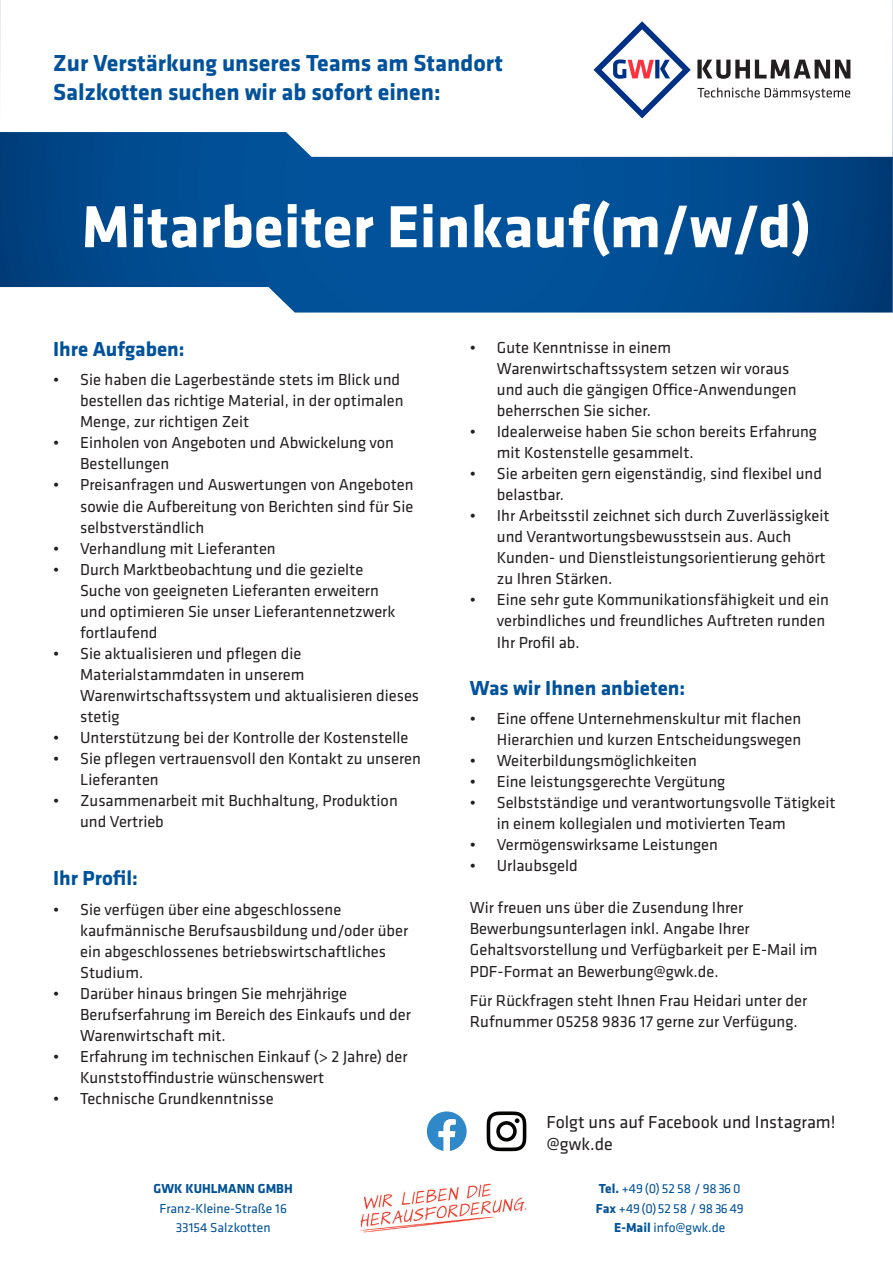
<style>
.page{position:relative;width:893px;height:1263px;background:#fff}
.page>*{position:absolute;margin:0;border:0;box-sizing:border-box;transform-origin:0 0}
.t1{font:700 61.5px "Klavika";color:#fff}
.t2{font:700 24px/28.8px "Klavika";color:#01529a}
.t3{font:700 21px "Klavika";color:#01529a}
.t4{font:18px/21.6px "Klavika";color:#231f20}
.t5{font:16.5px/21px "Klavika";color:#231f20}
.t6{font:13.5px/19.5px "Klavika";color:#01529a;text-align:center}
.t7{font:700 13.5px "Klavika";color:#01529a}
.s1{font-weight:700}
</style>
<div class="page">
<svg style="left:0;top:157px;width:893px;height:156px;background:#0e5596"></svg>
<svg style="left:0;top:0;width:893px;height:157px"></svg>
<img style="left:360px;top:1183px;width:167px;height:50px">
<svg style="left:593px;top:21px;width:98px;height:97px"></svg>
<svg style="left:697px;top:60px;width:153px;height:19px"></svg>
<svg style="left:697px;top:87px;width:153px;height:13px"></svg>
<svg style="left:427px;top:1111px;width:40px;height:40px"></svg>
<svg style="left:487px;top:1111px;width:39px;height:40px"></svg>
<h2 class="t2" style="left:53px;top:48px;width:451px">Zur Verstärkung unseres Teams am Standort<br>Salzkotten suchen wir ab sofort einen:</h2>
<h1 class="t1" style="left:82px;top:182px;width:731px">Mitarbeiter Einkauf(m/w/d)</h1>
<p class="t3" style="left:53px;top:334px;width:133px">Ihre Aufgaben:</p>
<p class="t5" style="left:80px;top:369px;width:325px;text-indent:-27px">• Sie haben die Lagerbestände stets im Blick und bestellen das richtige Material, in der optimalen<br>Menge, zur richtigen Zeit</p>
<p class="t5" style="left:80px;top:432px;width:315px;text-indent:-27px">• Einholen von Angeboten und Abwickelung von<br>Bestellungen</p>
<p class="t5" style="left:80px;top:474px;width:335px;text-align:justify;text-indent:-27px">• Preisanfragen und Auswertungen von Angeboten sowie die Aufbereitung von Berichten sind für Sie selbstverständlich</p>
<p class="t5" style="left:53px;top:537px;width:224px">• Verhandlung mit Lieferanten</p>
<p class="t5" style="left:80px;top:558px;width:317px;text-indent:-27px">• Durch Marktbeobachtung und die gezielte Suche von geeigneten Lieferanten erweitern und optimieren Sie unser Lieferantennetzwerk fortlaufend</p>
<p class="t5" style="left:80px;top:642px;width:341px;text-indent:-27px">• Sie aktualisieren und pflegen die<br>Materialstammdaten in unserem<br>Warenwirtschaftssystem und aktualisieren dieses stetig</p>
<p class="t5" style="left:53px;top:726px;width:357px">• Unterstützung bei der Kontrolle der Kostenstelle</p>
<p class="t5" style="left:80px;top:747px;width:342px;text-indent:-27px">• Sie pflegen vertrauensvoll den Kontakt zu unseren<br>Lieferanten</p>
<p class="t5" style="left:80px;top:789px;width:319px;text-indent:-27px">• Zusammenarbeit mit Buchhaltung, Produktion und Vertrieb</p>
<p class="t3" style="left:53px;top:863px;width:86px">Ihr Profil:</p>
<p class="t5" style="left:80px;top:898px;width:329px;text-indent:-27px">• Sie verfügen über eine abgeschlossene kaufmännische Berufsausbildung und/oder über ein abgeschlossenes betriebswirtschaftliches Studium.</p>
<p class="t5" style="left:80px;top:982px;width:332px;text-indent:-27px">• Darüber hinaus bringen Sie mehrjährige<br>Berufserfahrung im Bereich des Einkaufs und der<br>Warenwirtschaft mit.</p>
<p class="t5" style="left:80px;top:1045px;width:329px;text-indent:-27px">• Erfahrung im technischen Einkauf (&gt; 2 Jahre) der<br>Kunststoffindustrie wünschenswert</p>
<p class="t5" style="left:53px;top:1087px;width:222px">• Technische Grundkenntnisse</p>
<p class="t7" style="left:154px;top:1179px;width:141px">GWK KUHLMANN GMBH</p>
<p class="t6" style="left:159px;top:1198px;width:129px">Franz-Kleine-Straße 16<br>33154 Salzkotten</p>
<p class="t5" style="left:497px;top:336px;width:301px;text-indent:-27px">• Gute Kenntnisse in einem Warenwirtschaftssystem setzen wir voraus und auch die gängigen Office-Anwendungen beherrschen Sie sicher.</p>
<p class="t5" style="left:497px;top:420px;width:322px;text-indent:-27px">• Idealerweise haben Sie schon bereits Erfahrung mit Kostenstelle gesammelt.</p>
<p class="t5" style="left:497px;top:462px;width:327px;text-indent:-27px">• Sie arbeiten gern eigenständig, sind flexibel und belastbar.</p>
<p class="t5" style="left:497px;top:504px;width:334px;text-indent:-27px">• Ihr Arbeitsstil zeichnet sich durch Zuverlässigkeit und Verantwortungsbewusstsein aus. Auch Kunden- und Dienstleistungsorientierung gehört zu Ihren Stärken.</p>
<p class="t5" style="left:470px;top:588px;width:361px;text-align:right">• Eine sehr gute Kommunikationsfähigkeit und ein verbindliches und freundliches Auftreten runden</p>
<p class="t5" style="left:497px;top:632px;width:84px">Ihr Profil ab.</p>
<p class="t3" style="left:470px;top:673px;width:217px">Was wir Ihnen anbieten:</p>
<p class="t5" style="left:470px;top:708px;width:333px;text-align:right">• Eine offene Unternehmenskultur mit flachen<br>Hierarchien und kurzen Entscheidungswegen</p>
<p class="t5" style="left:470px;top:750px;width:228px">• Weiterbildungsmöglichkeiten</p>
<p class="t5" style="left:470px;top:771px;width:257px">• Eine leistungsgerechte Vergütung</p>
<p class="t5" style="left:497px;top:792px;width:340px;text-indent:-27px">• Selbstständige und verantwortungsvolle Tätigkeit in einem kollegialen und motivierten Team</p>
<p class="t5" style="left:470px;top:834px;width:250px">• Vermögenswirksame Leistungen</p>
<p class="t5" style="left:470px;top:855px;width:109px">• Urlaubsgeld</p>
<p class="t5" style="left:470px;top:897px;width:349px">Wir freuen uns über die Zusendung Ihrer Bewerbungsunterlagen inkl. Angabe Ihrer Gehaltsvorstellung und Verfügbarkeit per E-Mail im PDF-Format an Bewerbung@gwk.de.</p>
<p class="t5" style="left:470px;top:989px;width:339px">Für Rückfragen steht Ihnen Frau Heidari unter der<br>Rufnummer 05258 9836 17 gerne zur Verfügung.</p>
<p class="t4" style="left:546px;top:1111px;width:291px">Folgt uns auf Facebook und Instagram! @gwk.de</p>
<p class="t6" style="left:596px;top:1178px;width:149px"><span class="s1">Tel.</span> +49 (0) 52 58 / 98 36 0<br><span class="s1">Fax</span> +49(0)52 58 / 98 36 49<br><span class="s1">E-Mail</span> info@gwk.de</p>
</div>
